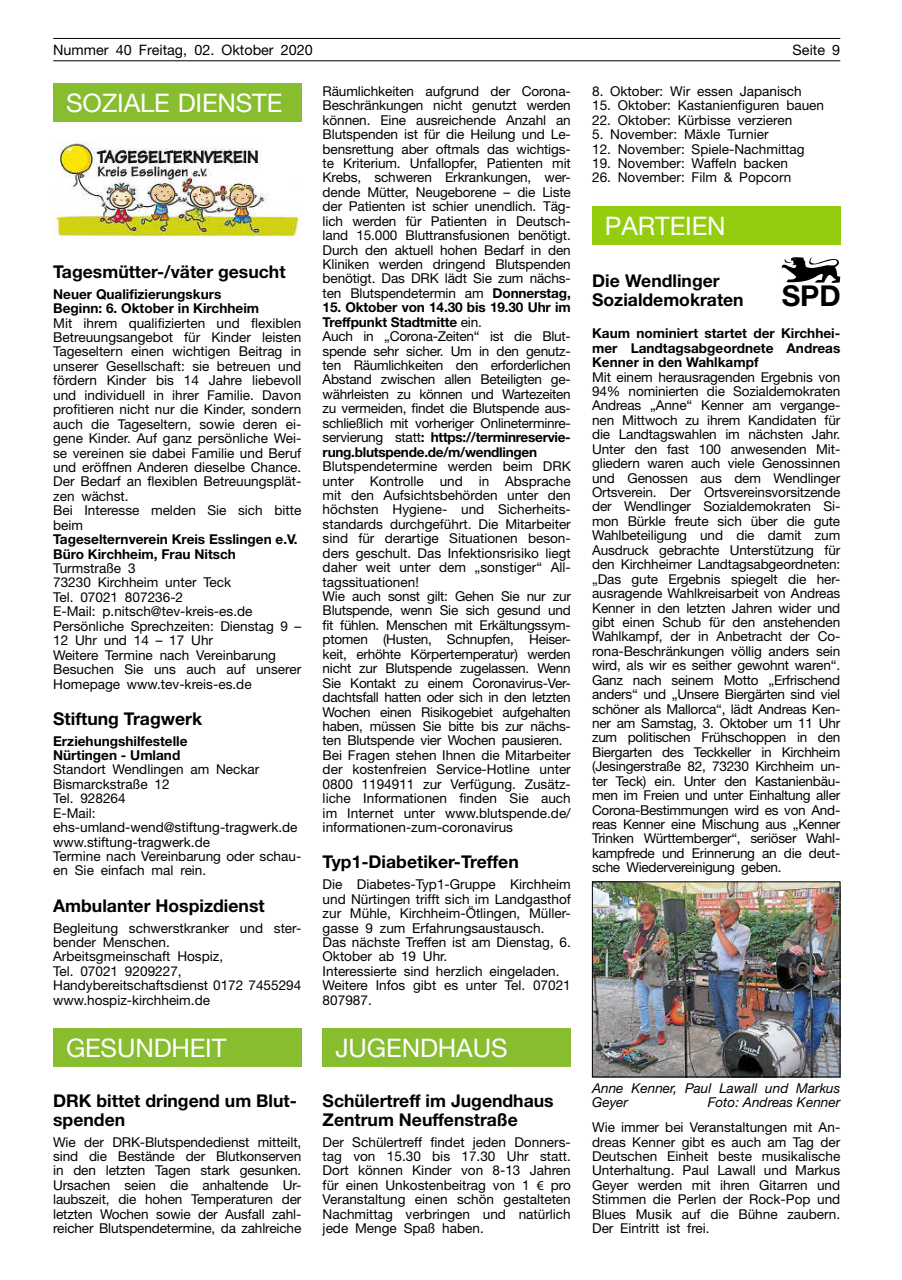
<style>
.page{position:relative;width:902px;height:1280px;background:#fff}
.page>*{position:absolute;margin:0;border:0;box-sizing:border-box;transform-origin:0 0}
.t1{font:700 28.8px "Helvetica Neue";color:#000}
.t2{font:25.65px "Helvetica Neue";letter-spacing:-.005em;color:#fff}
.t3{font:700 17.55px/19.2px "Helvetica Neue";color:#000}
.t4{font:14.4px "Helvetica Neue";color:#000}
.t5{font:13.65px/14.4px "Helvetica Neue";color:#000}
.t6{font:13.65px/14.4px "Helvetica Neue";letter-spacing:-.02em;color:#000}
.t7{font:700 13.65px/14.4px "Helvetica Neue";color:#000}
.t8{font:italic 13.65px/14.4px "Helvetica Neue";color:#000}
.s1{font-weight:700}
.s2{font-family:"Myriad Pro"}
</style>
<div class="page">
<hr style="left:53px;top:38px;width:787px;height:1px;background:#000">
<hr style="left:53px;top:61px;width:787px;height:1px;background:#000">
<div style="left:53px;top:84px;width:248px;height:38px;background:#87bd2f"></div>
<img style="left:53px;top:142px;width:246px;height:95px">
<div style="left:53px;top:1029px;width:248px;height:38px;background:#87bd2f"></div>
<div style="left:592px;top:206px;width:248px;height:39px;background:#93cd0d"></div>
<svg style="left:781px;top:257px;width:59px;height:26px"></svg>
<img style="left:594px;top:883px;width:244px;height:192px">
<div style="left:592px;top:881px;width:248px;height:196px;border:1px solid #000"></div>
<div style="left:322px;top:1029px;width:248px;height:38px;background:#87bd2f"></div>
<p class="t4" style="left:53px;top:41px;width:261px">Nummer 40 Freitag, 02. Oktober 2020</p>
<p class="t4" style="left:792px;top:41px;width:49px">Seite 9</p>
<h2 class="t2" style="left:66px;top:87px;width:218px">SOZIALE DIENSTE</h2>
<p class="t5" style="left:322px;top:83px;width:250px;text-align:justify">Räumlichkeiten aufgrund der Corona-Beschränkungen nicht genutzt werden können. Eine ausreichende Anzahl an Blutspenden ist für die Heilung und Le&shy;bensrettung aber oftmals das wichtigs&shy;te Kriterium. Unfallopfer, Patienten mit Krebs, schweren Erkrankungen, wer&shy;dende Mütter, Neugeborene – die Liste der Patienten ist schier unendlich. Täg&shy;lich werden für Patienten in Deutsch&shy;land 15.000 Bluttransfusionen benötigt.<br>Durch den aktuell hohen Bedarf in den Kliniken werden dringend Blutspenden benötigt. Das DRK lädt Sie zum nächs&shy;ten Blutspendetermin am <span class="s1">Donnerstag,</span></p>
<p class="t6" style="left:322px;top:300px;width:250px"><span class="s1">15. Oktober von 14.30 bis 19.30 Uhr im Treffpunkt Stadtmitte</span> ein.<br>Auch in „Corona-Zeiten“ ist die Blut&shy;spende sehr sicher. Um in den genutz&shy;ten Räumlichkeiten den erforderlichen Abstand zwischen allen Beteiligten ge&shy;währleisten zu können und Wartezeiten zu vermeiden, findet die Blutspende aus&shy;schließlich mit vorheriger Onlineterminre&shy;servierung statt<span class="s1">: https://terminreservie&shy;rung.blutspende.de/m/wendlingen</span></p>
<p class="t5" style="left:322px;top:459px;width:250px">Blutspendetermine werden beim DRK unter Kontrolle und in Absprache mit den Aufsichtsbehörden unter den höchsten Hygiene- und Sicherheits&shy;standards durchgeführt. Die Mitarbeiter sind für derartige Situationen beson&shy;ders geschult. Das Infektionsrisiko liegt daher weit unter dem „sonstiger“ All&shy;tagssituationen!<br>Wie auch sonst gilt: Gehen Sie nur zur Blutspende, wenn Sie sich gesund und fit fühlen. Menschen mit Erkältungssym&shy;ptomen (Husten, Schnupfen, Heiser&shy;keit, erhöhte Körpertemperatur) werden nicht zur Blutspende zugelassen. Wenn Sie Kontakt zu einem Coronavirus-Ver&shy;dachtsfall hatten oder sich in den letzten Wochen einen Risikogebiet aufgehalten haben, müssen Sie bitte bis zur nächs&shy;ten Blutspende vier Wochen pausieren.<br>Bei Fragen stehen Ihnen die Mitarbeiter der kostenfreien Service-Hotline unter 0800 1194911 zur Verfügung. Zusätz&shy;liche Informationen finden Sie auch im Internet unter www.blutspende.de/ informationen-zum-coronavirus</p>
<p class="t3" style="left:322px;top:852px;width:198px">Typ1-Diabetiker-Treffen</p>
<p class="t5" style="left:322px;top:877px;width:250px">Die Diabetes-Typ1-Gruppe Kirchheim und Nürtingen trifft sich im Landgasthof zur Mühle, Kirchheim-Ötlingen, Müller&shy;gasse 9 zum Erfahrungsaustausch.<br>Das nächste Treffen ist am Dienstag, 6.<br>Oktober ab 19 Uhr.<br>Interessierte sind herzlich eingeladen.<br>Weitere Infos gibt es unter Tel. 07021<br>807987.</p>
<h2 class="t2" style="left:335px;top:1033px;width:173px">JUGENDHAUS</h2>
<p class="t3" style="left:322px;top:1090px;width:232px">Schülertreff im Jugendhaus<br>Zentrum Neuffenstraße</p>
<p class="t5" style="left:322px;top:1134px;width:250px;text-align:justify">Der Schülertreff findet jeden Donners&shy;tag von 15.30 bis 17.30 Uhr statt.<br>Dort können Kinder von 8-13 Jahren für einen Unkostenbeitrag von 1 <span class="s2">€</span> pro Veranstaltung einen schön gestalteten Nachmittag verbringen und natürlich jede Menge Spaß haben.</p>
<p class="t5" style="left:592px;top:84px;width:211px">8. Oktober: Wir essen Japanisch</p>
<p class="t5" style="left:592px;top:98px;width:233px">15. Oktober: Kastanienfiguren bauen</p>
<p class="t5" style="left:592px;top:112px;width:202px">22. Oktober: Kürbisse verzieren</p>
<p class="t5" style="left:592px;top:127px;width:178px">5. November: Mäxle Turnier</p>
<p class="t5" style="left:592px;top:141px;width:214px">12. November: Spiele-Nachmittag</p>
<p class="t5" style="left:592px;top:156px;width:197px">19. November: Waffeln backen</p>
<p class="t5" style="left:592px;top:170px;width:201px">26. November: Film &amp; Popcorn</p>
<h2 class="t2" style="left:605px;top:210px;width:122px">PARTEIEN</h2>
<p class="t3" style="left:53px;top:262px;width:234px">Tagesmütter-/väter gesucht</p>
<p class="t7" style="left:53px;top:286px;width:207px">Neuer Qualifizierungskurs<br>Beginn: 6. Oktober in Kirchheim</p>
<p class="t5" style="left:53px;top:315px;width:250px">Mit ihrem qualifizierten und flexiblen Betreuungsangebot für Kinder leisten Tageseltern einen wichtigen Beitrag in unserer Gesellschaft: sie betreuen und fördern Kinder bis 14 Jahre liebevoll und individuell in ihrer Familie. Davon profitieren nicht nur die Kinder, sondern auch die Tageseltern, sowie deren ei&shy;gene Kinder. Auf ganz persönliche Wei&shy;se vereinen sie dabei Familie und Beruf und eröffnen Anderen dieselbe Chance.<br>Der Bedarf an flexiblen Betreuungsplät&shy;zen wächst.<br>Bei Interesse melden Sie sich bitte beim</p>
<p class="t7" style="left:53px;top:532px;width:246px">Tageselternverein Kreis Esslingen e.V.<br>Büro Kirchheim, Frau Nitsch</p>
<p class="t5" style="left:53px;top:561px;width:250px">Turmstraße 3<br>73230 Kirchheim unter Teck<br>Tel. 07021 807236-2<br>E-Mail: p.nitsch@tev-kreis-es.de<br>Persönliche Sprechzeiten: Dienstag 9 –<br>12 Uhr und 14 – 17 Uhr<br>Weitere Termine nach Vereinbarung<br>Besuchen Sie uns auch auf unserer<br>Homepage www.tev-kreis-es.de</p>
<p class="t3" style="left:53px;top:708px;width:150px">Stiftung Tragwerk</p>
<p class="t7" style="left:53px;top:733px;width:136px">Erziehungshilfestelle<br>Nürtingen - Umland</p>
<p class="t5" style="left:53px;top:762px;width:250px">Standort Wendlingen am Neckar<br>Bismarckstraße 12<br>Tel. 928264<br>E-Mail: ehs-umland-wend@stiftung-tragwerk.de www.stiftung-tragwerk.de<br>Termine nach Vereinbarung oder schau&shy;en Sie einfach mal rein.</p>
<p class="t3" style="left:53px;top:895px;width:213px">Ambulanter Hospizdienst</p>
<p class="t5" style="left:53px;top:920px;width:250px">Begleitung schwerstkranker und ster&shy;bender Menschen.<br>Arbeitsgmeinschaft Hospiz,<br>Tel. 07021 9209227,<br>Handybereitschaftsdienst 0172 7455294 www.hospiz-kirchheim.de</p>
<h2 class="t2" style="left:66px;top:1032px;width:162px">GESUNDHEIT</h2>
<p class="t3" style="left:53px;top:1090px;width:245px">DRK bittet dringend um Blut&shy;spenden</p>
<p class="t5" style="left:53px;top:1134px;width:250px;text-align:justify">Wie der DRK-Blutspendedienst mitteilt, sind die Bestände der Blutkonserven in den letzten Tagen stark gesunken.<br>Ursachen seien die anhaltende Ur&shy;laubszeit, die hohen Temperaturen der letzten Wochen sowie der Ausfall zahl&shy;reicher Blutspendetermine, da zahlreiche</p>
<p class="t3" style="left:592px;top:271px;width:153px">Die Wendlinger<br>Sozialdemokraten</p>
<p class="t7" style="left:592px;top:326px;width:250px;text-align:justify">Kaum nominiert startet der Kirchhei&shy;mer Landtagsabgeordnete Andreas Kenner in den Wahlkampf</p>
<p class="t5" style="left:592px;top:369px;width:250px;text-align:justify">Mit einem herausragenden Ergebnis von 94% nominierten die Sozialdemokraten Andreas „Anne“ Kenner am vergange&shy;nen Mittwoch zu ihrem Kandidaten für die Landtagswahlen im nächsten Jahr.<br>Unter den fast 100 anwesenden Mit&shy;gliedern waren auch viele Genossinnen und Genossen aus dem Wendlinger Ortsverein. Der Ortsvereinsvorsitzende der Wendlinger Sozialdemokraten Si&shy;mon Bürkle freute sich über die gute Wahlbeteiligung und die damit zum Ausdruck gebrachte Unterstützung für den Kirchheimer Landtagsabgeordneten: „Das gute Ergebnis spiegelt die her&shy;ausragende Wahlkreisarbeit von Andreas Kenner in den letzten Jahren wider und gibt einen Schub für den anstehenden Wahlkampf, der in Anbetracht der Co&shy;rona-Beschränkungen völlig anders sein wird, als wir es seither gewohnt waren“.<br>Ganz nach seinem Motto „Erfrischend anders“ und „Unsere Biergärten sind viel schöner als Mallorca“, lädt Andreas Ken&shy;ner am Samstag, 3. Oktober um 11 Uhr zum politischen Frühschoppen in den Biergarten des Teckkeller in Kirchheim (Jesingerstraße 82, 73230 Kirchheim un&shy;ter Teck) ein. Unter den Kastanienbäu&shy;men im Freien und unter Einhaltung aller Corona-Bestimmungen wird es von And&shy;reas Kenner eine Mischung aus „Kenner Trinken Württemberger“, seriöser Wahl&shy;kampfrede und Erinnerung an die deut&shy;sche Wiedervereinigung geben.</p>
<h1 class="t1" style="left:781px;top:278px;width:61px">SPD</h1>
<p class="t8" style="left:592px;top:1080px;width:250px">Anne Kenner, Paul Lawall und Markus<br>Geyer</p>
<p class="t8" style="left:707px;top:1095px;width:134px">Foto: Andreas Kenner</p>
<p class="t5" style="left:592px;top:1120px;width:250px;text-align:justify">Wie immer bei Veranstaltungen mit An&shy;dreas Kenner gibt es auch am Tag der Deutschen Einheit beste musikalische Unterhaltung. Paul Lawall und Markus Geyer werden mit ihren Gitarren und Stimmen die Perlen der Rock-Pop und Blues Musik auf die Bühne zaubern.<br>Der Eintritt ist frei.</p>
</div>
